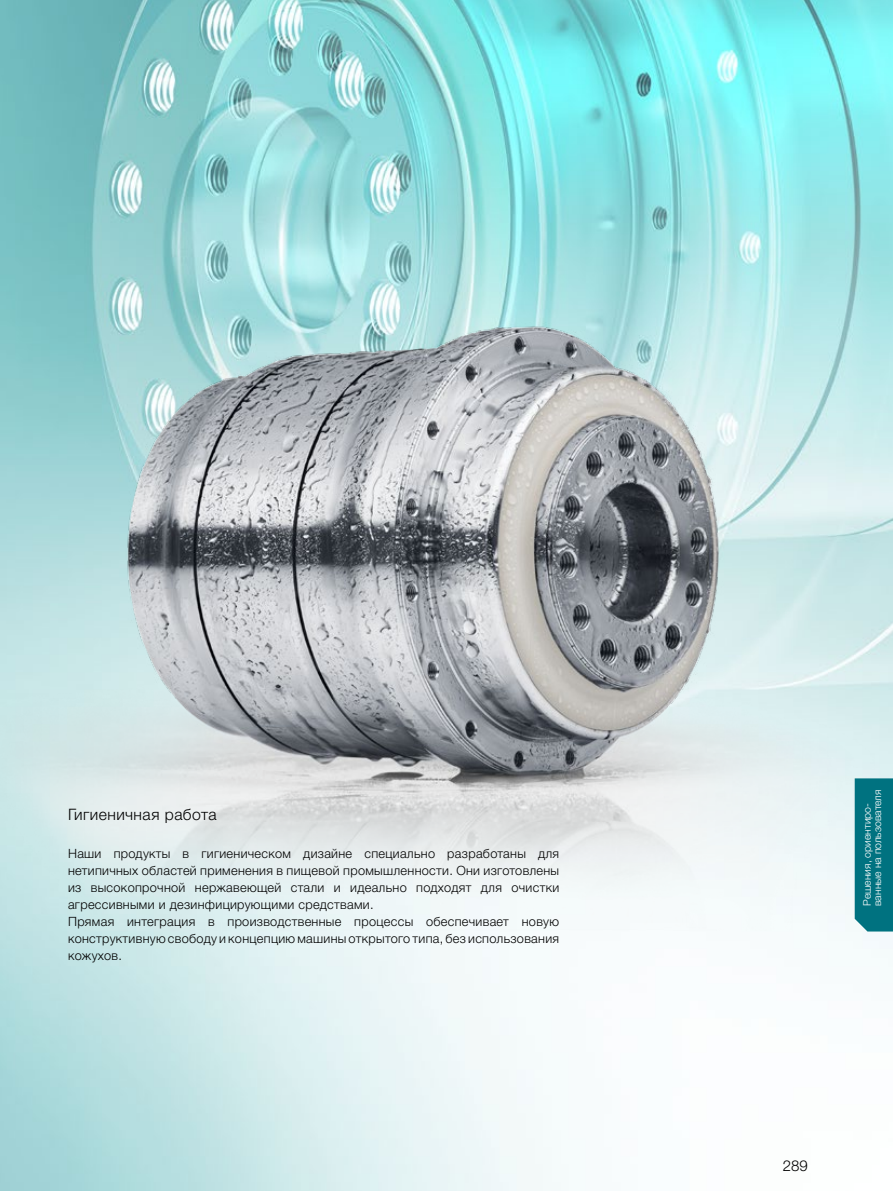
<style>
.page{position:relative;width:893px;height:1191px;background:#fff}
.page>*{position:absolute;margin:0;border:0;box-sizing:border-box;transform-origin:0 0}
.t1{font:300 15.75px "Helvetica Neue LTW1 G";letter-spacing:.03em;color:#000}
.t2{font:300 15px "Helvetica Neue LT Std";color:#000}
.t3{font:300 12.75px/17px "Helvetica Neue LTW1 G";letter-spacing:.025em;color:#000}
.t4{font:300 10.5px/10.5px "Helvetica Neue LTW1 G";color:#fff}
</style>
<div class="page">
<img style="left:0;top:0;width:893px;height:1191px">
<img style="left:0;top:226px;width:893px;height:705px">
<img style="left:0;top:324px;width:65px;height:490px">
<div style="left:855px;top:778px;width:38px;height:153px;background:#007280"></div>
<p class="t1" style="left:68px;top:804px;width:150px">Гигиеничная работа</p>
<p class="t3" style="left:68px;top:845px;width:493px">Наши продукты в гигиеническом дизайне специально разработаны для нетипичных областей применения в пищевой промышленности. Они изготовлены из высокопрочной нержавеющей стали и идеально подходят для очистки агрессивными и дезинфицирующими средствами.<br>Прямая интеграция в производственные процессы обеспечивает новую конструктивную свободу и концепцию машины открытого типа, без использования кожухов.</p>
<p class="t4" style="left:862px;top:906px;width:118px;rotate:-90deg">Решения, ориентиро&shy;ванные на пользователя</p>
<p class="t2" style="left:783px;top:1156px;width:27px">289</p>
</div>
